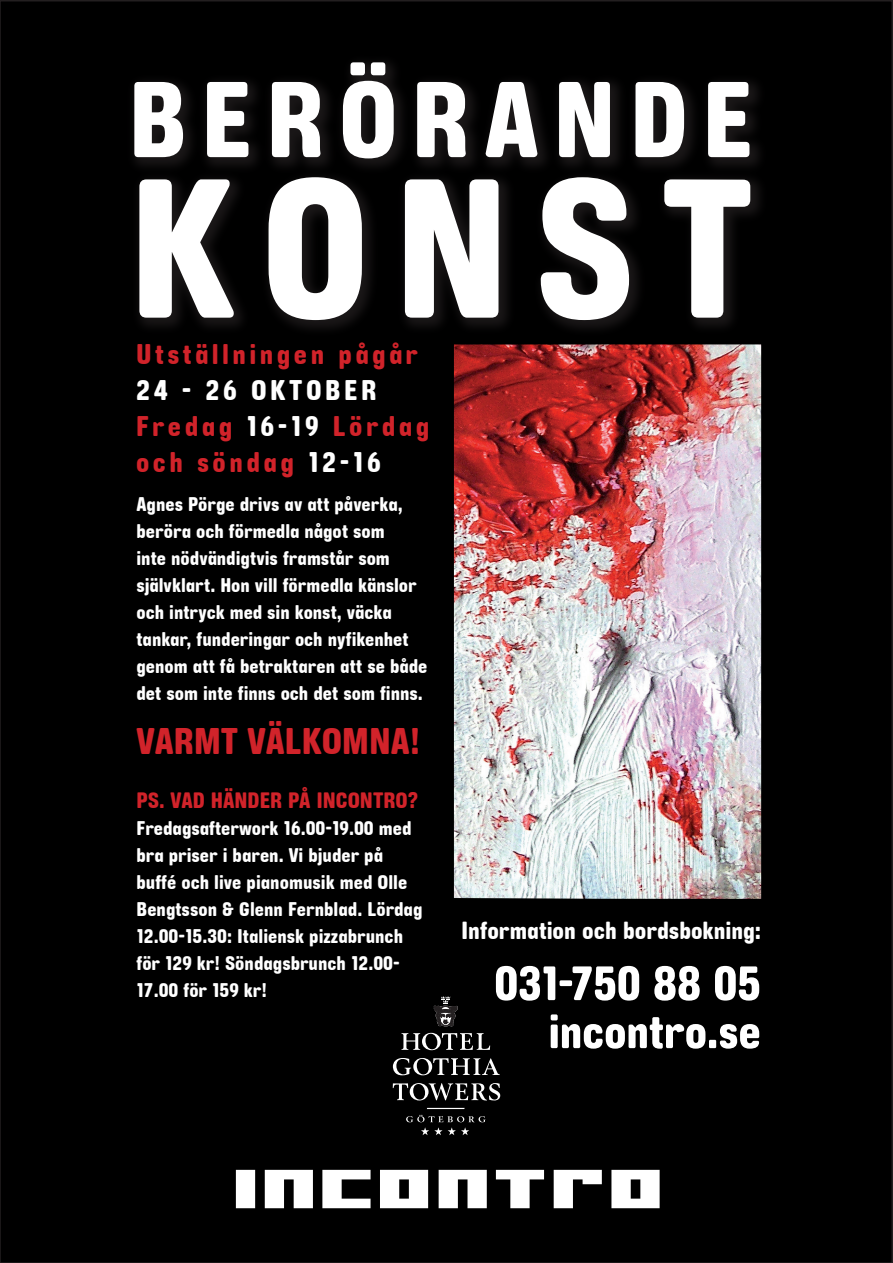
<style>
.page{position:relative;width:893px;height:1263px;background:#fff}
.page>*{position:absolute;margin:0;border:0;box-sizing:border-box;transform-origin:0 0}
.t1{font:240px "Ketchupa";letter-spacing:.1em;color:#fff}
.t2{font:130.5px "Ketchupa";letter-spacing:.105em;color:#fff}
.t3{font:58.5px/48px "Ketchupa";letter-spacing:-.005em;color:#fff;text-align:right}
.t4{font:45px "Ketchupa";color:#d1232a}
.t5{font:34.5px/36px "Ketchupa";letter-spacing:.1em;color:#fff}
.t6{font:34.5px "Ketchupa";letter-spacing:.1em;color:#d1232a}
.t7{font:30px "Ketchupa";letter-spacing:-.005em;color:#fff}
.t8{font:27px "Ketchupa";color:#d1232a}
.t9{font:24px/27px "Ketchupa";color:#fff}
.s1{color:#d1232a}
</style>
<div class="page">
<div style="left:0;top:1px;width:892px;height:1262px;background:#000"></div>
<svg style="left:236px;top:1170px;width:424px;height:38px"></svg>
<svg style="left:401px;top:1033px;width:89px;height:17px"></svg>
<svg style="left:393px;top:1058px;width:107px;height:17px"></svg>
<svg style="left:393px;top:1083px;width:107px;height:17px"></svg>
<hr style="left:427px;top:1108px;width:38px;height:1px;background:#fff">
<svg style="left:406px;top:1115px;width:80px;height:20px"></svg>
<svg style="left:433px;top:996px;width:25px;height:31px"></svg>
<img style="left:454px;top:344px;width:307px;height:555px">
<div style="left:123px;top:51px;width:647px;height:288px;background:#231f20;opacity:.75"></div>
<h2 class="t2" style="left:129px;top:51px;width:626px">BERÖRANDE</h2>
<h1 class="t1" style="left:129px;top:122px;width:626px">KONST</h1>
<h3 class="t6" style="left:136px;top:336px;width:283px">Utställningen pågår</h3>
<h3 class="t5" style="left:136px;top:371px;width:295px">24 - 26 OKTOBER<br><span class="s1">Fredag</span> 16-19 <span class="s1">Lördag och söndag</span> 12-16</h3>
<p class="t9" style="left:136px;top:490px;width:292px">Agnes Pörge drivs av att påverka, beröra och förmedla något som<br>inte nödvändigtvis framstår som självklart. Hon vill förmedla känslor och intryck med sin konst, väcka tankar, funderingar och nyfikenhet genom att få betraktaren att se både det som inte finns och det som finns.</p>
<h3 class="t4" style="left:136px;top:718px;width:285px">VARMT VÄLKOMNA!</h3>
<p class="t8" style="left:136px;top:786px;width:283px">PS. VAD HÄNDER PÅ INCONTRO?</p>
<p class="t9" style="left:136px;top:814px;width:287px">Fredagsafterwork 16.00-19.00 med bra priser i baren. Vi bjuder på buffé och live pianomusik med Olle<br>Bengtsson &amp; Glenn Fernblad. Lördag<br>12.00-15.30: Italiensk pizzabrunch för 129 kr! Söndagsbrunch 12.00-<br>17.00 för 159 kr!</p>
<p class="t7" style="left:461px;top:914px;width:301px">Information och bordsbokning:</p>
<h3 class="t3" style="left:494px;top:958px;width:268px">031-750 88 05 incontro.se</h3>
</div>
